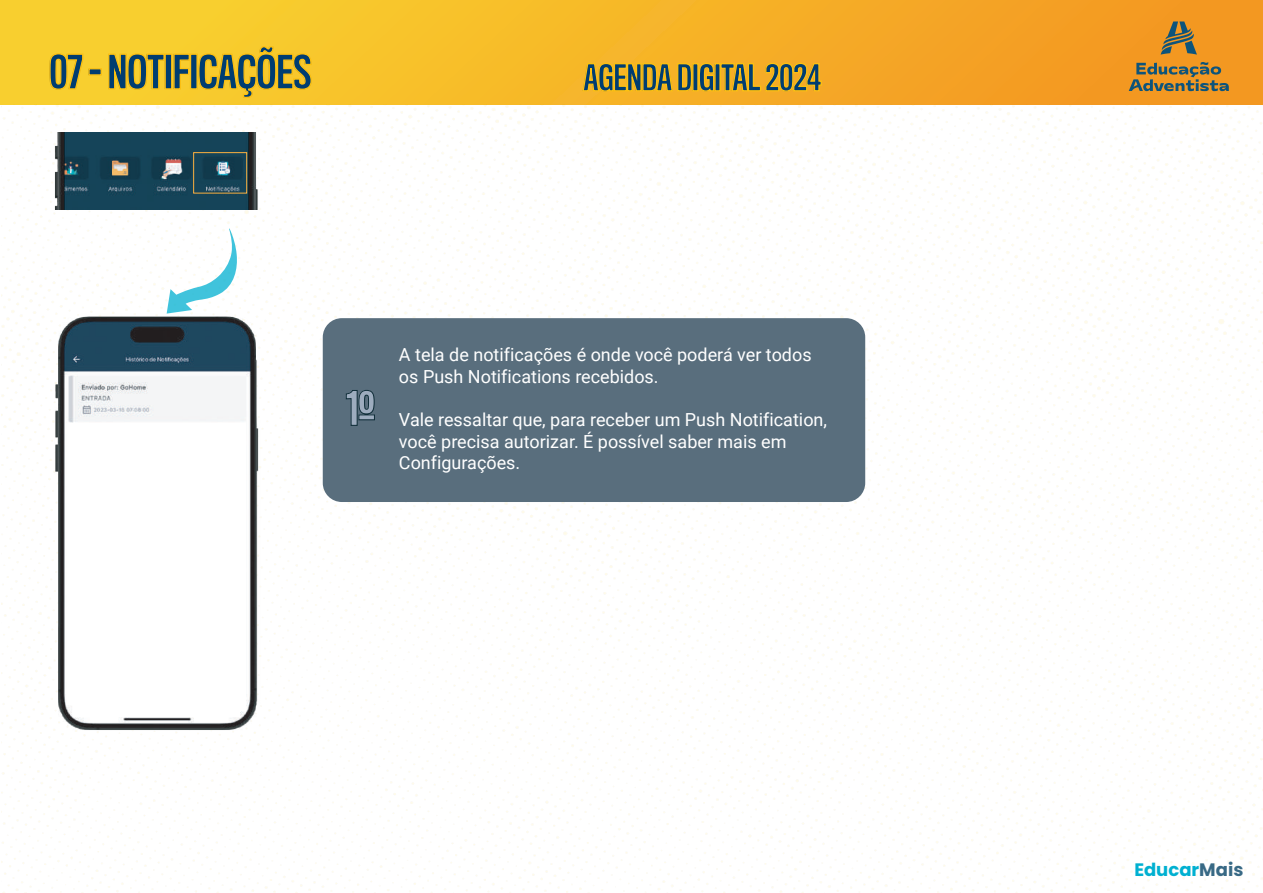
<style>
.page{position:relative;width:1263px;height:893px;background:#fff}
.page>*{position:absolute;margin:0;border:0;box-sizing:border-box;transform-origin:0 0}
.t1{font:500 43.65px "Titling Gothic FB Comp";color:#9dacbe}
.t2{font:500 43.5px "Titling Gothic FB Comp";letter-spacing:-.01em;color:#003d71}
.t3{font:500 33.9px "Titling Gothic FB Comp";letter-spacing:-.01em;color:#003d71}
.t4{font:18px/21.6px "Roboto";color:#fff}
.t5{font:700 18px "Poppins";color:#00b0d1}
.s1{color:#386985}
</style>
<div class="page">
<div style="left:0;top:0;width:1263px;height:104px;background:linear-gradient(to right,#f9d630,#f39420)"></div>
<img style="left:1px;top:104px;width:1262px;height:789px">
<svg style="left:582px;top:34px;width:240px;height:68px;background:#f6b223"></svg>
<svg style="left:1129px;top:22px;width:100px;height:69px;background:#c18934"></svg>
<svg style="left:49px;top:53px;width:35px;height:37px"></svg>
<div style="left:88px;top:68px;width:14px;height:8px;border:1px solid #fcc011"></div>
<svg style="left:107px;top:53px;width:58px;height:38px;background:#f8ca27"></svg>
<div style="left:165px;top:54px;width:7px;height:36px;border:1px solid #fcc011"></div>
<svg style="left:173px;top:53px;width:18px;height:37px"></svg>
<div style="left:190px;top:54px;width:8px;height:36px;border:1px solid #fcc011"></div>
<svg style="left:198px;top:39px;width:114px;height:59px;background:#f8c728"></svg>
<img style="left:50px;top:314px;width:214px;height:419px">
<img style="left:50px;top:132px;width:214px;height:78px">
<div style="left:193px;top:152px;width:54px;height:41px;border:1px solid #fbb03f"></div>
<div style="left:323px;top:318px;width:542px;height:184px;background:#596e7d;border-radius:19px"></div>
<svg style="left:346px;top:390px;width:29px;height:36px"></svg>
<svg style="left:167px;top:229px;width:70px;height:85px"></svg>
<h2 class="t2" style="left:49px;top:45px;width:264px">07 - NOTIFICAÇÕES</h2>
<h3 class="t3" style="left:583px;top:57px;width:240px">AGENDA DIGITAL 2024</h3>
<h1 class="t1" style="left:346px;top:382px;width:31px">1º</h1>
<p class="t4" style="left:399px;top:343px;width:414px">A tela de notificações é onde você poderá ver todos os Push Notifications recebidos.</p>
<p class="t4" style="left:399px;top:408px;width:430px">Vale ressaltar que, para receber um Push Notification, você precisa autorizar. É possível saber mais em<br>Configurações.</p>
<p class="t5" style="left:1134px;top:859px;width:111px">Educar<span class="s1">Mais</span></p>
</div>
